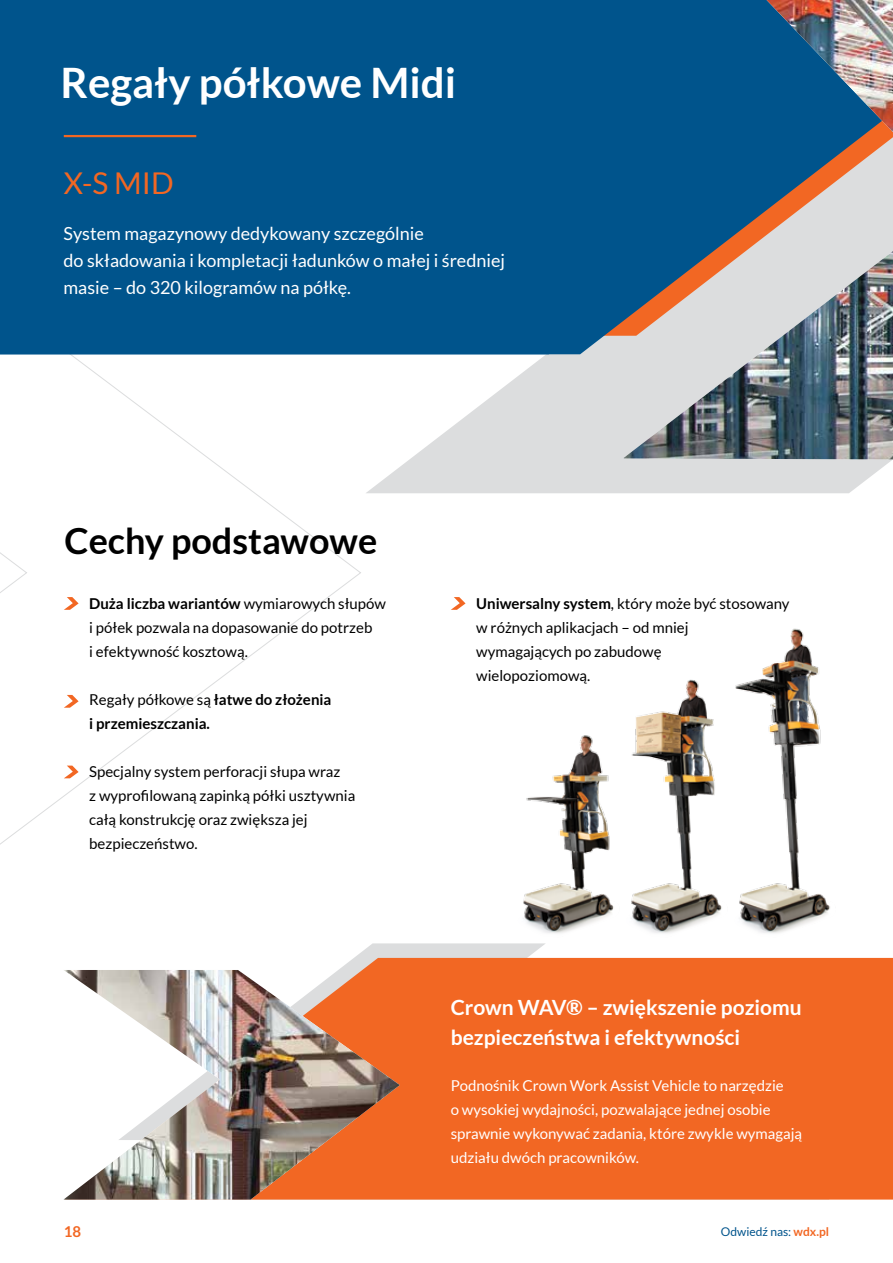
<style>
.page{position:relative;width:893px;height:1263px;background:#fff}
.page>*{position:absolute;margin:0;border:0;box-sizing:border-box;transform-origin:0 0}
.t1{font:700 42px "Lato";color:#fff}
.t2{font:700 36px "Lato";color:#000}
.t3{font:30px "Lato";color:#f26723}
.t4{font:700 21px/30px "Lato";color:#fff}
.t5{font:18px/27px "Lato";color:#fff}
.t6{font:15px/24px "Lato";color:#000}
.t7{font:15px/24px "Lato";color:#fff}
.t8{font:700 15px/24px "Lato";color:#000}
.t9{font:700 15px "Lato";color:#f26723}
.t10{font:12px "Lato";color:#00548c}
.s1{font-weight:700}
.s2{font-weight:400}
.s3{font-weight:700;color:#f26723}
</style>
<div class="page">
<hr style="left:64px;top:1199px;width:765px;height:1px;background:#dcddde">
<svg style="left:0;top:354px;width:362px;height:491px"></svg>
<svg style="left:365px;top:354px;width:528px;height:139px;fill:#dcddde"></svg>
<div style="left:0;top:0;width:623px;height:354px;background:#00548c"></div>
<svg style="left:354px;top:943px;width:192px;height:15px;background:#e0e0e0"></svg>
<div style="left:339px;top:958px;width:554px;height:241px;background:#f26723"></div>
<img style="left:624px;top:0;width:269px;height:459px">
<hr style="left:64px;top:135px;width:132px;height:2px;background:#f26723">
<svg style="left:64px;top:597px;width:15px;height:13px"></svg>
<svg style="left:64px;top:695px;width:15px;height:13px"></svg>
<svg style="left:451px;top:597px;width:15px;height:13px"></svg>
<svg style="left:64px;top:765px;width:15px;height:13px"></svg>
<img style="left:64px;top:970px;width:336px;height:229px">
<img style="left:507px;top:628px;width:323px;height:316px">
<h1 class="t1" style="left:61px;top:58px;width:397px">Regały półkowe Midi</h1>
<h3 class="t3" style="left:64px;top:167px;width:93px">X-S Mid</h3>
<p class="t5" style="left:63px;top:220px;width:443px">System magazynowy dedykowany szczególnie<br>do składowania i kompletacji ładunków o małej i średniej masie – do 320 kilogramów na półkę.</p>
<h2 class="t2" style="left:65px;top:520px;width:314px">Cechy podstawowe</h2>
<p class="t6" style="left:89px;top:592px;width:298px"><span class="s1">Duża liczba wariantów</span> wymiarowych słupów i półek pozwala na dopasowanie do potrzeb<br>i efektywność kosztową.</p>
<p class="t8" style="left:89px;top:687px;width:244px"><span class="s2">Regały półkowe są</span> łatwe do złożenia i przemieszczania.</p>
<p class="t6" style="left:89px;top:760px;width:268px">Specjalny system perforacji słupa wraz<br>z wyprofilowaną zapinką półki usztywnia całą konstrukcję oraz zwiększa jej bezpieczeństwo.</p>
<p class="t6" style="left:476px;top:592px;width:315px"><span class="s1">Uniwersalny system</span>, który może być stosowany w różnych aplikacjach – od mniej<br>wymagających po zabudowę<br>wielopoziomową.</p>
<h3 class="t4" style="left:451px;top:992px;width:352px">Crown WAV® – zwiększenie poziomu bezpieczeństwa i efektywności</h3>
<p class="t7" style="left:451px;top:1073px;width:353px">Podnośnik Crown Work Assist Vehicle to narzędzie<br>o wysokiej wydajności, pozwalające jednej osobie sprawnie wykonywać zadania, które zwykle wymagają udziału dwóch pracowników.</p>
<p class="t9" style="left:64px;top:1223px;width:19px">18</p>
<p class="t10" style="left:721px;top:1225px;width:110px">Odwiedź nas: <span class="s3">wdx.pl</span></p>
</div>
